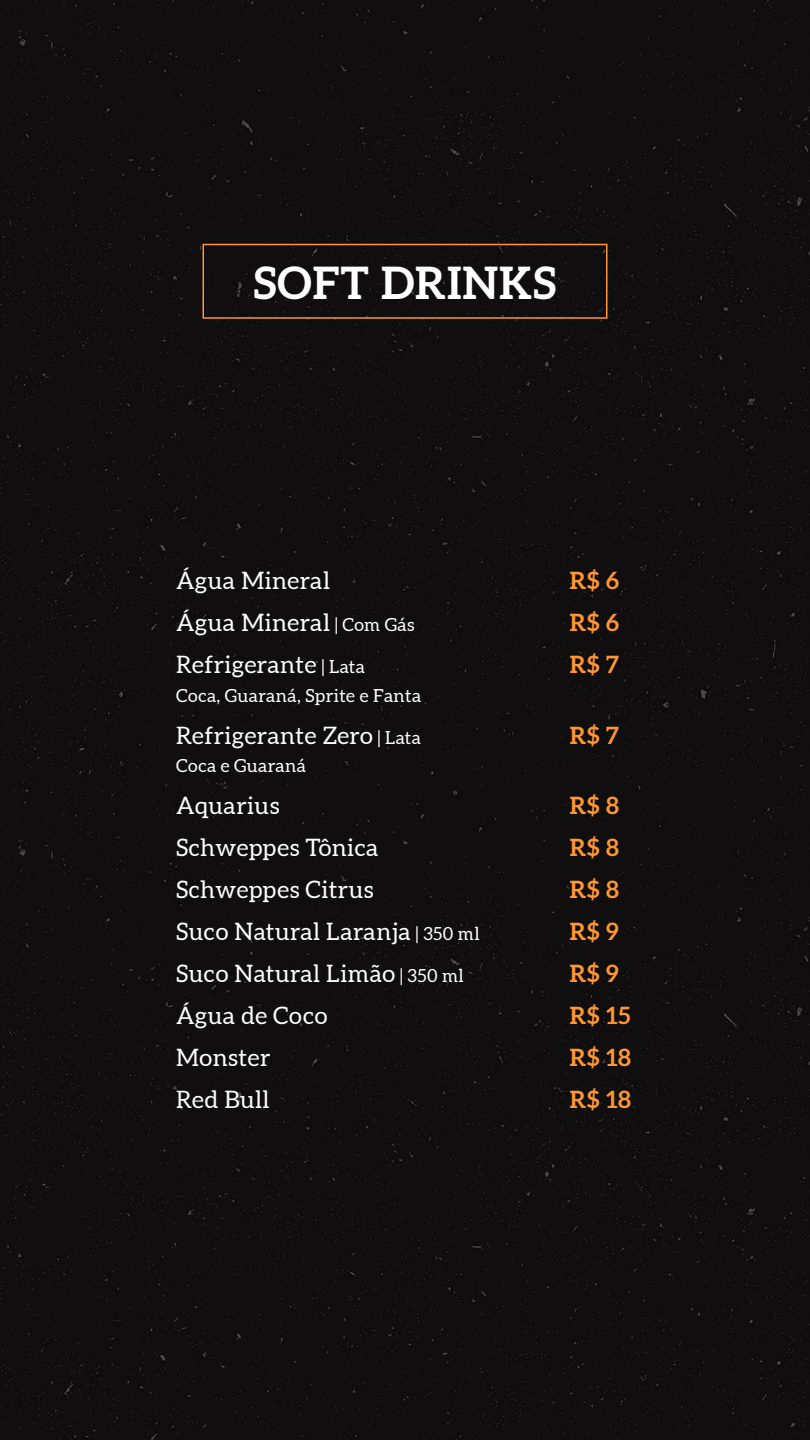
<style>
.page{position:relative;width:810px;height:1440px;background:#100e0f}
.page>*{position:absolute;margin:0;border:0;box-sizing:border-box;transform-origin:0 0}
.t1{font:700 45px "Aleo";letter-spacing:.02em;color:#fff}
.t2{font:24px/42px "Aleo";letter-spacing:.02em;color:#fff}
.t3{font:700 24px/42px "Aleo";color:#ff9632;text-align:justify}
.t4{font:18px "Aleo";letter-spacing:.02em;color:#fff}
.s1{font-size:18px}
</style>
<div class="page">
<svg style="left:202px;top:243px;width:406px;height:77px;background:#1b1410"></svg>
<h1 class="t1" style="left:254px;top:255px;width:304px">SOFT DRINKS</h1>
<p class="t2" style="left:176px;top:561px;width:240px">Água Mineral<br>Água Mineral <span class="s1">| Com Gás<br></span>Refrigerante <span class="s1">| Lata</span></p>
<p class="t4" style="left:176px;top:685px;width:247px">Coca, Guaraná, Sprite e Fanta</p>
<p class="t2" style="left:176px;top:715px;width:246px">Refrigerante Zero <span class="s1">| Lata</span></p>
<p class="t4" style="left:176px;top:756px;width:131px">Coca e Guaraná</p>
<p class="t2" style="left:176px;top:786px;width:305px">Aquarius<br>Schweppes Tônica<br>Schweppes Citrus<br>Suco Natural Laranja <span class="s1">| 350 ml<br></span>Suco Natural Limão <span class="s1">| 350 ml<br></span>Água de Coco<br>Monster<br>Red Bull</p>
<p class="t3" style="left:570px;top:561px;width:51px">R$ 6<br>R$ 6<br>R$ 7</p>
<p class="t3" style="left:570px;top:715px;width:51px">R$ 7</p>
<p class="t3" style="left:570px;top:786px;width:63px;text-align:left">R$ 8<br>R$ 8<br>R$ 8<br>R$ 9<br>R$ 9<br>R$ 15<br>R$ 18<br>R$ 18</p>
</div>
